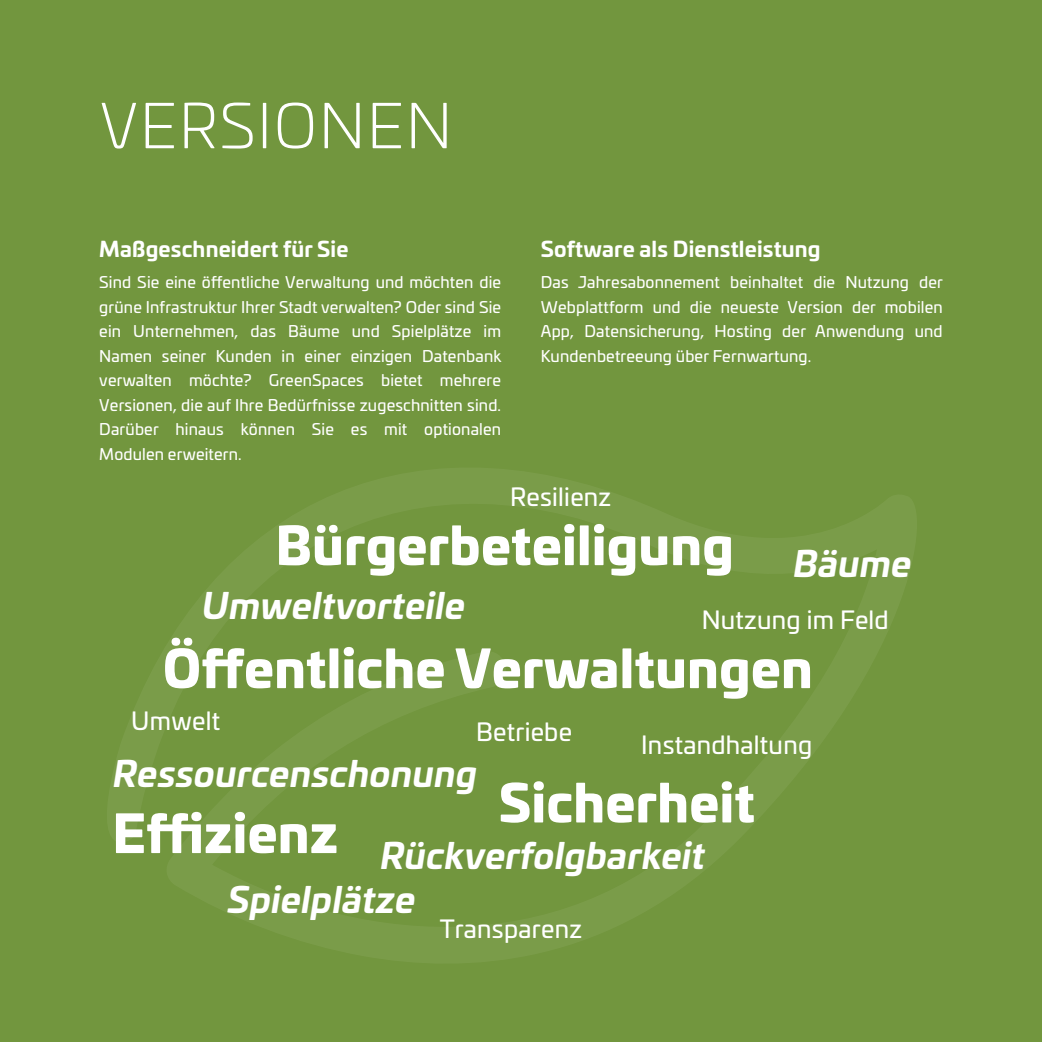
<style>
.page{position:relative;width:1042px;height:1042px;background:#72963e}
.page>*{position:absolute;margin:0;border:0;box-sizing:border-box;transform-origin:0 0}
.t1{font:300 61.25px "Univia Pro";letter-spacing:.03em;color:#fff}
.t2{font:900 50.75px "Univia Pro";letter-spacing:.01em;color:#fff}
.t3{font:italic 700 35px "Univia Pro";letter-spacing:.01em;color:#fff}
.t4{font:24.5px "Univia Pro";letter-spacing:.01em;color:#fff}
.t5{font:700 21px "Univia Pro";letter-spacing:.01em;color:#fff}
.t6{font:15.75px/24.5px "Univia Pro";letter-spacing:.01em;color:#fff;text-align:justify}
</style>
<div class="page">
<svg style="left:107px;top:468px;width:810px;height:495px"></svg>
<h1 class="t1" style="left:100px;top:99px;width:354px">VERSIONEN</h1>
<h3 class="t5" style="left:99px;top:240px;width:251px">Maßgeschneidert für Sie</h3>
<p class="t6" style="left:99px;top:271px;width:404px">Sind Sie eine öffentliche Verwaltung und möchten die grüne Infrastruktur Ihrer Stadt verwalten? Oder sind Sie ein Unternehmen, das Bäume und Spielplätze im Namen seiner Kunden in einer einzigen Datenbank verwalten möchte? GreenSpaces bietet mehrere Versionen, die auf Ihre Bedürfnisse zugeschnitten sind.<br>Darüber hinaus können Sie es mit optionalen Modulen erweitern.</p>
<h3 class="t5" style="left:541px;top:240px;width:281px">Software als Dienstleistung</h3>
<p class="t6" style="left:541px;top:271px;width:404px">Das Jahresabonnement beinhaltet die Nutzung der Webplattform und die neueste Version der mobilen App, Datensicherung, Hosting der Anwendung und Kundenbetreeung über Fernwartung.</p>
<h3 class="t4" style="left:510px;top:486px;width:103px">Resilienz</h3>
<h2 class="t2" style="left:276px;top:524px;width:459px">Bürgerbeteiligung</h2>
<h3 class="t3" style="left:793px;top:548px;width:120px">Bäume</h3>
<h3 class="t3" style="left:202px;top:591px;width:264px">Umweltvorteile</h3>
<h3 class="t4" style="left:702px;top:609px;width:189px">Nutzung im Feld</h3>
<h2 class="t2" style="left:163px;top:647px;width:651px">Öffentliche Verwaltungen</h2>
<h3 class="t4" style="left:131px;top:710px;width:90px">Umwelt</h3>
<h3 class="t4" style="left:476px;top:722px;width:97px">Betriebe</h3>
<h3 class="t4" style="left:641px;top:734px;width:172px">Instandhaltung</h3>
<h3 class="t3" style="left:113px;top:759px;width:366px">Ressourcenschonung</h3>
<h2 class="t2" style="left:499px;top:782px;width:257px">Sicherheit</h2>
<h2 class="t2" style="left:113px;top:812px;width:227px">Effizienz</h2>
<h3 class="t3" style="left:380px;top:841px;width:326px">Rückverfolgbarkeit</h3>
<h3 class="t3" style="left:228px;top:885px;width:189px">Spielplätze</h3>
<h3 class="t4" style="left:440px;top:919px;width:144px">Transparenz</h3>
</div>
